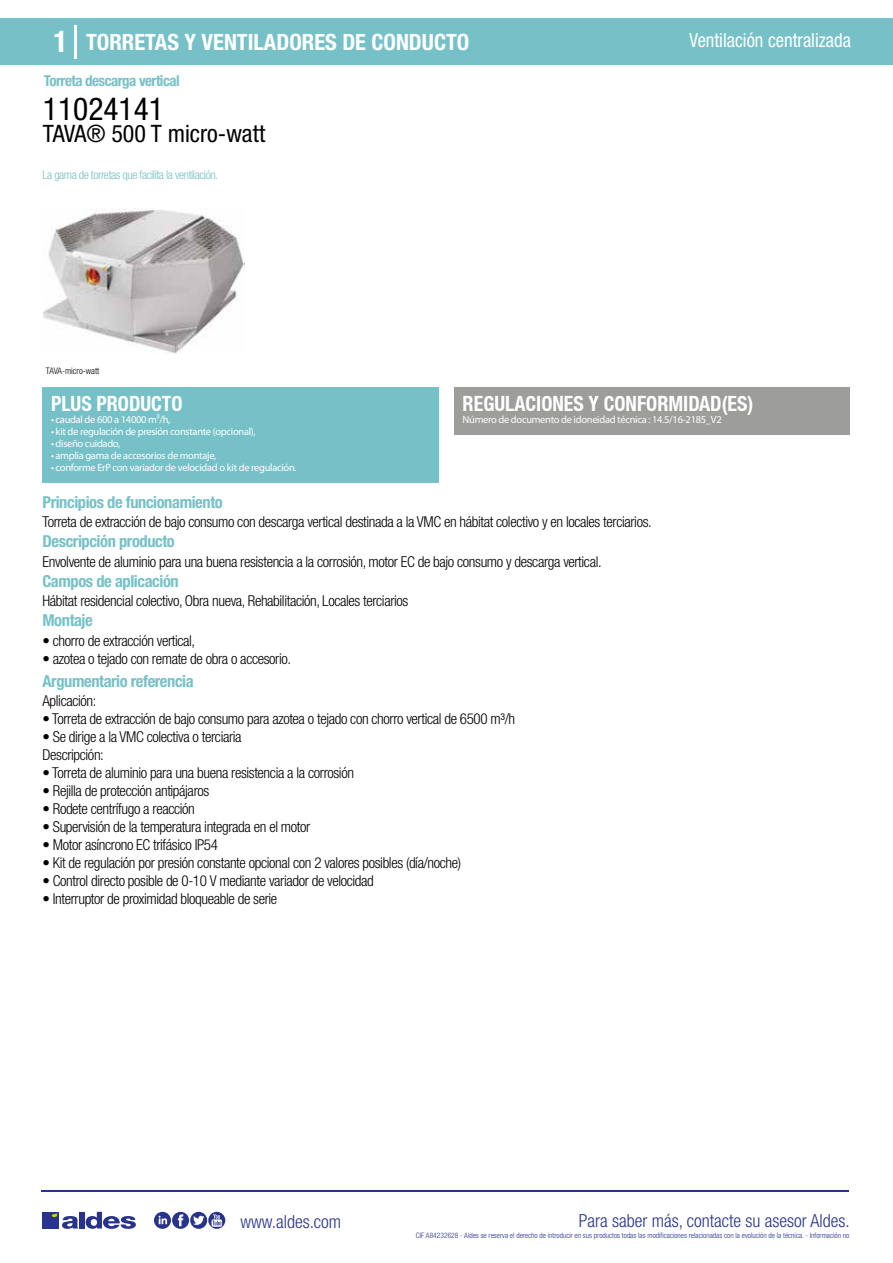
<style>
.page{position:relative;width:893px;height:1263px;background:#fff}
.page>*{position:absolute;margin:0;border:0;box-sizing:border-box;transform-origin:0 0}
.t1{font:condensed 31.5px "Helvetica Neue LT Std";color:#000}
.t2{font:condensed 24px "Helvetica Neue LT Std";color:#000}
.t3{font:700 condensed 22.5px "Helvetica Neue LT Std";color:#fff}
.t4{font:700 condensed 21px "Helvetica Neue";color:#fff;scale:.95 1}
.t5{font:condensed 19.5px "Helvetica Neue LT Std";color:#fff;scale:.95 1}
.t6{font:300 condensed 18px "Helvetica Neue";color:#28348b}
.t7{font:700 condensed 16.5px "Helvetica Neue LT Std";letter-spacing:-.025em;color:#76c1c7}
.t8{font:300 condensed 15px/18px "Helvetica Neue LT Std";letter-spacing:-.025em;color:#000}
.t9{font:700 condensed 15px "Helvetica Neue LT Std";letter-spacing:-.035em;color:#76c1c7}
.t10{font:300 condensed 12px "Helvetica Neue LT Std";letter-spacing:-.035em;color:#76c1c7}
.t11{font:10.5px "Myriad Pro";letter-spacing:-.03em;color:#fff}
.t12{font:300 condensed 9px "Helvetica Neue";color:#000}
.t13{font:300 condensed 7.5px "Helvetica Neue";color:#28348b}
.s1{font-size:30px}
</style>
<div class="page">
<div style="left:0;top:18px;width:893px;height:46px;background:#76c1c7"></div>
<div style="left:454px;top:387px;width:396px;height:48px;background:#9d9d9c"></div>
<div style="left:43px;top:387px;width:396px;height:96px;background:#76c1c7"></div>
<hr style="left:74px;top:25px;width:2px;height:33px;background:#fff">
<svg style="left:43px;top:208px;width:201px;height:146px"></svg>
<hr style="left:41px;top:1190px;width:808px;height:1px;background:#28348b">
<svg style="left:154px;top:1212px;width:71px;height:17px"></svg>
<div style="left:42px;top:1212px;width:17px;height:16px;background:#28348b"></div>
<div style="left:79px;top:1212px;width:5px;height:16px;background:#28348b"></div>
<svg style="left:86px;top:1212px;width:50px;height:17px"></svg>
<svg style="left:52px;top:1213px;width:26px;height:16px"></svg>
<h3 class="t3" style="left:54px;top:28px;width:417px"><span class="s1">1</span> TORRETAS Y VENTILADORES DE CONDUCTO</h3>
<h3 class="t5" style="left:689px;top:29px;width:172px">Ventilación centralizada</h3>
<p class="t9" style="left:44px;top:71px;width:137px">Torreta descarga vertical</p>
<h1 class="t1" style="left:43px;top:91px;width:122px">11024141</h1>
<h2 class="t2" style="left:43px;top:120px;width:224px">TAVA® 500 T micro-watt</h2>
<p class="t10" style="left:43px;top:167px;width:177px">La gama de torretas que facilita la ventilación.</p>
<p class="t12" style="left:46px;top:365px;width:55px">TAVA-micro-watt</p>
<h3 class="t4" style="left:51px;top:391px;width:140px">PLUS PRODUCTO</h3>
<p class="t11" style="left:51px;top:413px;width:121px">• caudal de 600 a 14000 m³/h,</p>
<p class="t11" style="left:51px;top:425px;width:206px">• kit de regulación de presión constante (opcional),</p>
<p class="t11" style="left:51px;top:437px;width:71px">• diseño cuidado,</p>
<p class="t11" style="left:51px;top:449px;width:167px">• amplia gama de accesorios de montaje,</p>
<p class="t11" style="left:51px;top:461px;width:247px">• conforme ErP con variador de velocidad o kit de regulación.</p>
<h3 class="t4" style="left:463px;top:391px;width:308px">REGULACIONES Y CONFORMIDAD(ES)</h3>
<p class="t11" style="left:463px;top:413px;width:261px">Número de documento de idoneidad técnica : 14.5/16-2185_V2</p>
<p class="t7" style="left:43px;top:492px;width:182px">Principios de funcionamiento</p>
<p class="t7" style="left:43px;top:531px;width:134px">Descripción producto</p>
<p class="t7" style="left:43px;top:571px;width:138px">Campos de aplicación</p>
<p class="t7" style="left:43px;top:610px;width:52px">Montaje</p>
<p class="t8" style="left:43px;top:513px;width:611px">Torreta de extracción de bajo consumo con descarga vertical destinada a la VMC en hábitat colectivo y en locales terciarios.</p>
<p class="t8" style="left:43px;top:552px;width:561px">Envolvente de aluminio para una buena resistencia a la corrosión, motor EC de bajo consumo y descarga vertical.</p>
<p class="t8" style="left:43px;top:592px;width:367px">Hábitat residencial colectivo, Obra nueva, Rehabilitación, Locales terciarios</p>
<p class="t8" style="left:43px;top:631px;width:154px">• chorro de extracción vertical,</p>
<p class="t8" style="left:43px;top:649px;width:250px">• azotea o tejado con remate de obra o accesorio.</p>
<p class="t7" style="left:43px;top:671px;width:153px">Argumentario referencia</p>
<p class="t8" style="left:43px;top:692px;width:55px">Aplicación:</p>
<p class="t8" style="left:43px;top:710px;width:474px">• Torreta de extracción de bajo consumo para azotea o tejado con chorro vertical de 6500 m³/h</p>
<p class="t8" style="left:43px;top:728px;width:201px">• Se dirige a la VMC colectiva o terciaria<br>Descripción:</p>
<p class="t8" style="left:43px;top:764px;width:313px">• Torreta de aluminio para una buena resistencia a la corrosión</p>
<p class="t8" style="left:43px;top:782px;width:168px">• Rejilla de protección antipájaros</p>
<p class="t8" style="left:43px;top:800px;width:154px">• Rodete centrífugo a reacción</p>
<p class="t8" style="left:43px;top:818px;width:269px">• Supervisión de la temperatura integrada en el motor</p>
<p class="t8" style="left:43px;top:836px;width:177px">• Motor asíncrono EC trifásico IP54</p>
<p class="t8" style="left:43px;top:854px;width:420px">• Kit de regulación por presión constante opcional con 2 valores posibles (día/noche)</p>
<p class="t8" style="left:43px;top:872px;width:333px">• Control directo posible de 0-10 V mediante variador de velocidad</p>
<p class="t8" style="left:43px;top:890px;width:236px">• Interruptor de proximidad bloqueable de serie</p>
<p class="t6" style="left:240px;top:1211px;width:102px">www.aldes.com</p>
<p class="t6" style="left:579px;top:1211px;width:272px">Para saber más, contacte su asesor Aldes.</p>
<p class="t13" style="left:416px;top:1230px;width:435px">CIF A84232628 - Aldes se reserva el derecho de introducir en sus productos todas las modificaciones relacionadas con la evolución de la técnica. - Información no</p>
</div>
